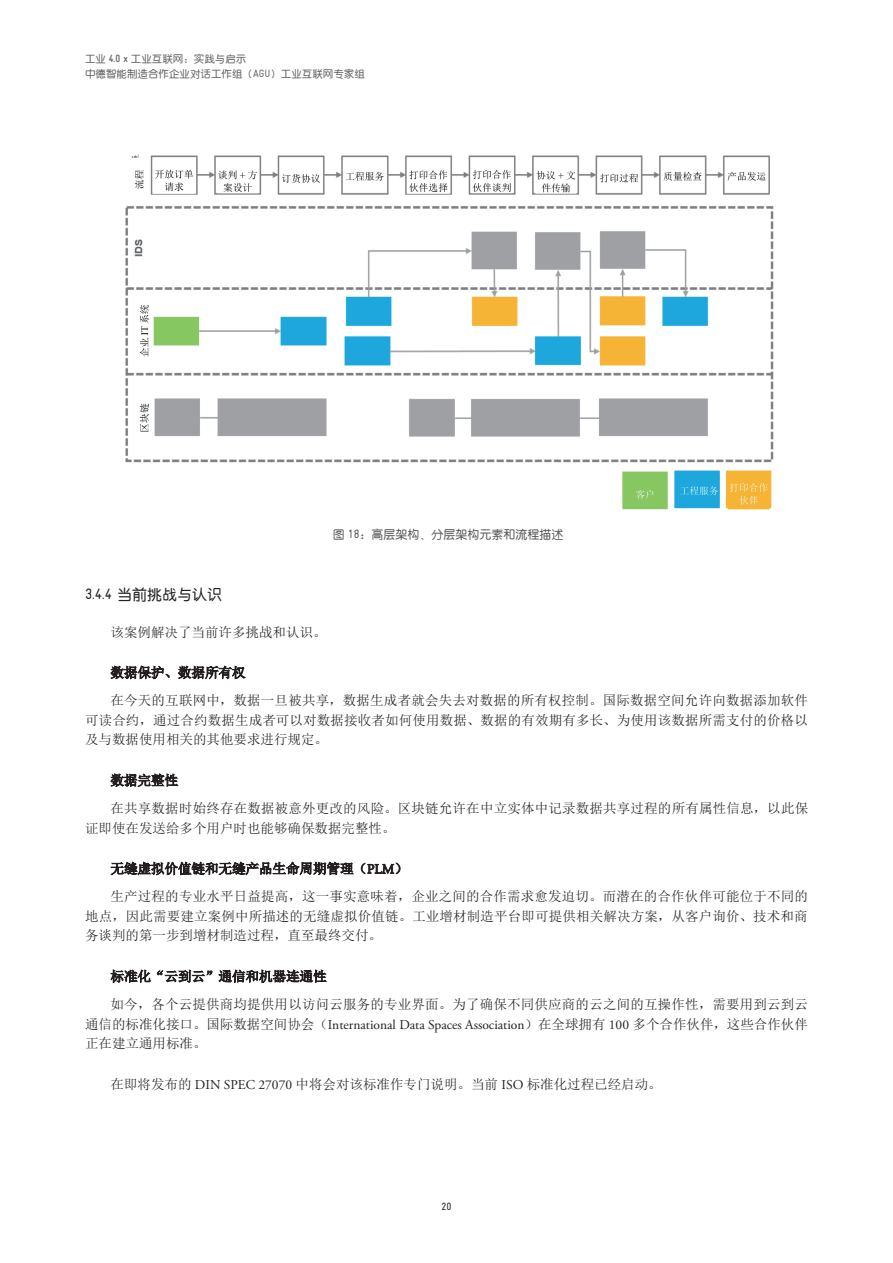
<style>
.page{position:relative;width:893px;height:1263px;background:#fff}
.page>*{position:absolute;margin:0;border:0;box-sizing:border-box;transform-origin:0 0}
.t1{font:15px "H Ye 3 gj";color:#231f20}
.t2{font:13.5px/19.5px "N Sim Sun";letter-spacing:.01em;color:#231f20}
.t3{font:12px "H Ye 3 gj";color:#57585a}
.t4{font:10.5px/15px "H Ye 3 gj";color:#636366}
.t5{font:condensed 10.5px "Gravur";color:#231f20}
.s1{font-family:"Gravur";font-weight:700;font-stretch:condensed}
.s2{font-family:"Gravur";font-stretch:condensed}
.s3{font-family:"Adobe Garamond Pro"}
</style>
<div class="page">
<img style="left:125px;top:154px;width:649px;height:356px">
<svg style="left:110px;top:665px;width:60px;height:14px"></svg>
<svg style="left:178px;top:665px;width:67px;height:14px"></svg>
<svg style="left:110px;top:773px;width:69px;height:14px"></svg>
<svg style="left:111px;top:861px;width:243px;height:14px"></svg>
<svg style="left:361px;top:862px;width:40px;height:13px"></svg>
<svg style="left:110px;top:969px;width:41px;height:14px"></svg>
<svg style="left:157px;top:969px;width:170px;height:14px"></svg>
<p class="t4" style="left:85px;top:51px;width:281px">工业 <span class="s1">4.0 x</span> 工业互联网：实践与启示<br>中德智能制造合作企业对话工作组（<span class="s2">AGU</span>）工业互联网专家组</p>
<p class="t3" style="left:333px;top:528px;width:232px">图 <span class="s2">18</span>：高层架构、分层架构元素和流程描述</p>
<p class="t1" style="left:85px;top:587px;width:139px"><span class="s2">3.4.4</span> 当前挑战与认识</p>
<p class="t2" style="left:111px;top:622px;width:218px">该案例解决了当前许多挑战和认识。</p>
<p class="t2" style="left:85px;top:691px;width:724px;text-align:justify;text-indent:26px">在今天的互联网中，数据一旦被共享，数据生成者就会失去对数据的所有权控制。国际数据空间允许向数据添加软件可读合约，通过合约数据生成者可以对数据接收者如何使用数据、数据的有效期有多长、为使用该数据所需支付的价格以及与数据使用相关的其他要求进行规定。</p>
<p class="t2" style="left:85px;top:798px;width:725px;text-indent:26px">在共享数据时始终存在数据被意外更改的风险。区块链允许在中立实体中记录数据共享过程的所有属性信息，以此保证即使在发送给多个用户时也能够确保数据完整性。</p>
<p class="t2" style="left:111px;top:854px;width:699px;line-height:28px">无缝虚拟价值链和无缝产品生命周期管理（<span class="s3">PLM</span>）<br>生产过程的专业水平日益提高，这一事实意味着，企业之间的合作需求愈发迫切。而潜在的合作伙伴可能位于不同的</p>
<p class="t2" style="left:85px;top:906px;width:724px">地点，因此需要建立案例中所描述的无缝虚拟价值链。工业增材制造平台即可提供相关解决方案，从客户询价、技术和商务谈判的第一步到增材制造过程，直至最终交付。</p>
<p class="t2" style="left:85px;top:994px;width:724px;text-align:justify;text-indent:26px">如今，各个云提供商均提供用以访问云服务的专业界面。为了确保不同供应商的云之间的互操作性，需要用到云到云通信的标准化接口。国际数据空间协会（<span class="s3">International Data Spaces Association</span>）在全球拥有 <span class="s3">100</span> 多个合作伙伴，这些合作伙伴正在建立通用标准。</p>
<p class="t2" style="left:111px;top:1074px;width:553px">在即将发布的 <span class="s3">DIN SPEC 27070</span> 中将会对该标准作专门说明。当前 <span class="s3">ISO</span> 标准化过程已经启动。</p>
<p class="t5" style="left:441px;top:1201px;width:12px">20</p>
</div>
